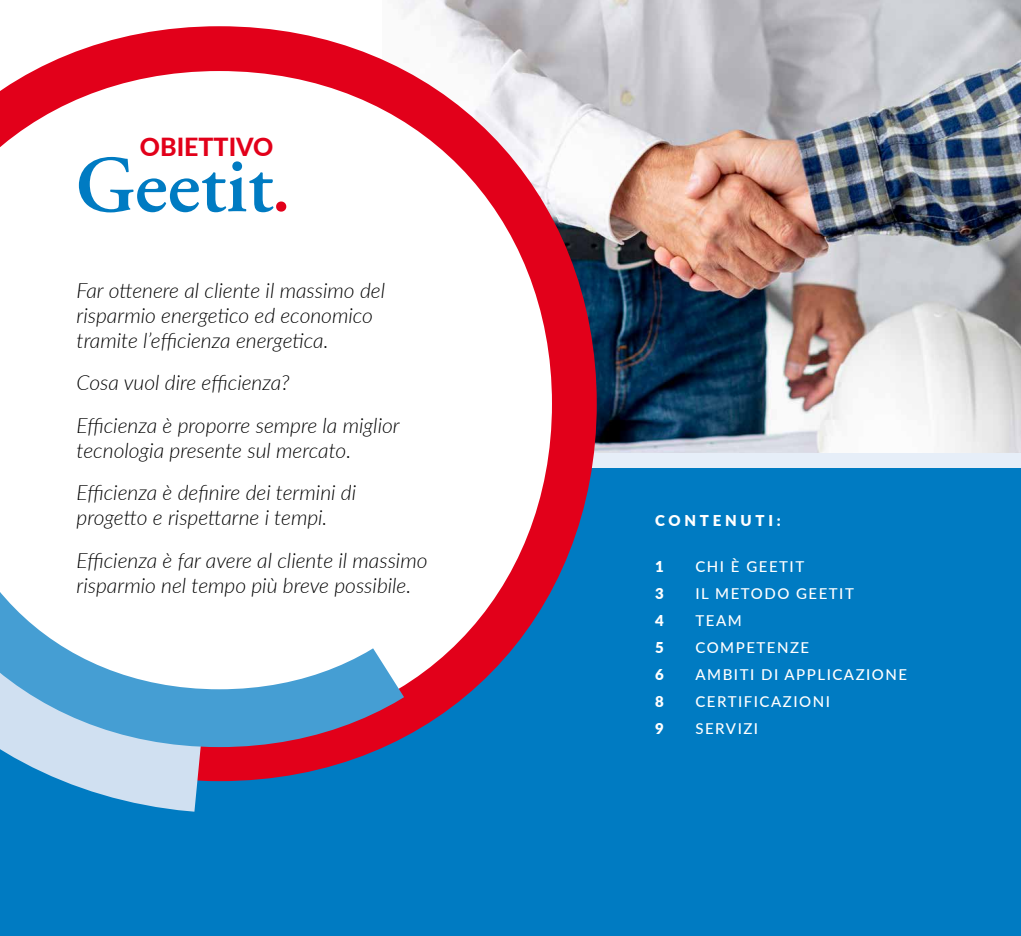
<style>
.page{position:relative;width:1021px;height:936px;background:#fff}
.page>*{position:absolute;margin:0;border:0;box-sizing:border-box;transform-origin:0 0}
.t1{font:600 80.1px "Adobe Garamond Pro";color:#007bc2}
.t2{font:800 24.9px "Lato";color:#e2001a}
.t3{font:italic 300 21px/42.2px "Lato";color:#000}
.t4{font:500 15px/27px "Lato";letter-spacing:.1em;color:#fff}
.t5{font:900 15px/27px "Lato";letter-spacing:.25em;color:#fff;text-align:justify}
.s1{font-family:"Lato";font-weight:700;font-size:67.2px;color:#e2001a}
</style>
<div class="page">
<img style="left:401px;top:0;width:619px;height:453px">
<div style="left:0;top:468px;width:1020px;height:467px;background:#007bc2"></div>
<svg style="left:0;top:26px;width:596px;height:755px"></svg>
<svg style="left:0;top:776px;width:236px;height:36px"></svg>
<svg style="left:0;top:284px;width:487px;height:492px"></svg>
<p class="t2" style="left:140px;top:129px;width:135px">OBIETTIVO</p>
<h1 class="t1" style="left:75px;top:140px;width:215px">Geetit<span class="s1">.</span></h1>
<p class="t3" style="left:77px;top:277px;width:310px;line-height:25.2px">Far ottenere al cliente il massimo del risparmio energetico ed economico tramite l’efficienza energetica.</p>
<p class="t3" style="left:77px;top:361px;width:325px">Cosa vuol dire efficienza?<br>Efficienza è proporre sempre la miglior</p>
<p class="t3" style="left:77px;top:428px;width:281px">tecnologia presente sul mercato.<br>Efficienza è definire dei termini di</p>
<p class="t3" style="left:77px;top:496px;width:352px">progetto e rispettarne i tempi.<br>Efficienza è far avere al cliente il massimo</p>
<p class="t3" style="left:77px;top:563px;width:336px">risparmio nel tempo più breve possibile.</p>
<p class="t5" style="left:655px;top:507px;width:127px">CONTENUTI:</p>
<p class="t4" style="left:695px;top:552px;width:213px">CHI È GEETIT<br>IL METODO GEETIT<br>TEAM<br>COMPETENZE<br>AMBITI DI APPLICAZIONE<br>CERTIFICAZIONI<br>SERVIZI</p>
<p class="t5" style="left:655px;top:552px;width:10px">1<br>3<br>4<br>5<br>6<br>8<br>9</p>
</div>
